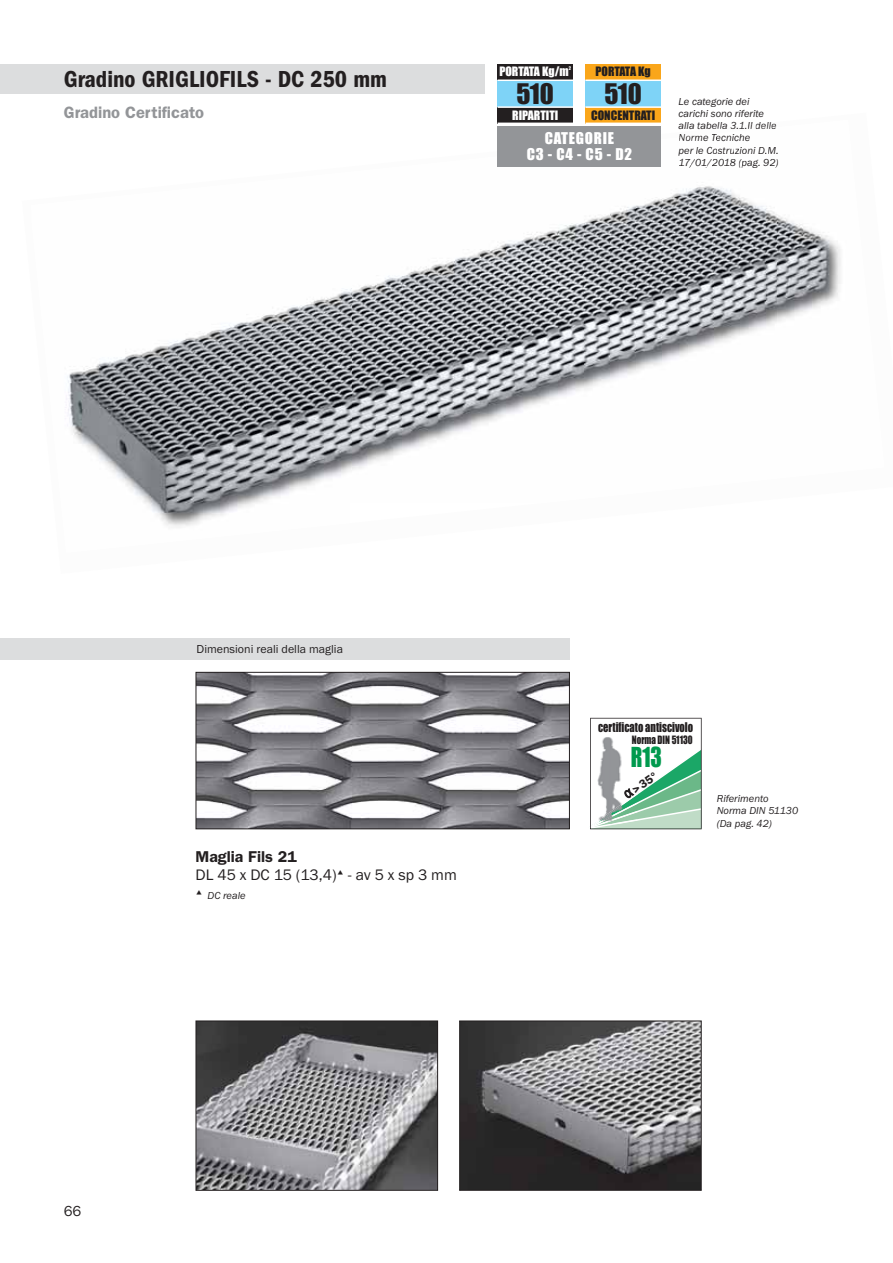
<style>
.page{position:relative;width:893px;height:1263px;background:#fff}
.page>*{position:absolute;margin:0;border:0;box-sizing:border-box;transform-origin:0 0}
.t1{font:26.25px "Impact";letter-spacing:-.015em;color:#231f20}
.t2{font:25.5px "Impact";color:#009a4e;scale:.85 1}
.t3{font:600 condensed 24px "Franklin Gothic";color:#231f20}
.t4{font:600 16.5px "Franklin Gothic";color:#939598}
.t5{font:15.75px "Franklin Gothic";color:#231f20}
.t6{font:600 15.75px "Franklin Gothic";color:#231f20}
.t7{font:15px/16.5px "Impact";letter-spacing:.05em;color:#fff;text-align:center}
.t8{font:15px "Franklin Gothic";color:#231f20}
.t9{font:12.45px "Impact";color:#231f20;scale:.85 1}
.t10{font:12px "Franklin Gothic";color:#231f20}
.t11{font:12px "Impact";color:#231f20}
.t12{font:12px "Impact";color:#fff}
.t13{font:600 12px "Franklin Gothic";color:#231f20}
.t14{font:10.65px "Impact";color:#231f20;scale:.85 1}
.t15{font:italic 10.5px/12.6px "Franklin Gothic";color:#231f20}
.t16{font:4.65px "Impact";color:#fff}
.s1{font-weight:400;font-size:15px}
</style>
<div class="page">
<div style="left:0;top:64px;width:485px;height:30px;background:#dcddde"></div>
<div style="left:0;top:638px;width:570px;height:21px;background:#dcddde"></div>
<img style="left:198px;top:674px;width:370px;height:153px">
<div style="left:196px;top:672px;width:374px;height:157px;border:1px solid #231f20"></div>
<img style="left:198px;top:1022px;width:238px;height:167px">
<div style="left:196px;top:1020px;width:242px;height:171px;border:1px solid #231f20"></div>
<img style="left:461px;top:1022px;width:239px;height:167px">
<div style="left:459px;top:1020px;width:243px;height:171px;border:1px solid #231f20"></div>
<img style="left:352px;top:120px;width:489px;height:350px">
<img style="left:66px;top:288px;width:286px;height:239px">
<img style="left:351px;top:504px;width:1px;height:21px">
<svg style="left:679px;top:123px;width:99px;height:45px"></svg>
<svg style="left:590px;top:718px;width:112px;height:111px"></svg>
<img style="left:596px;top:737px;width:42px;height:56px">
<img style="left:596px;top:793px;width:42px;height:9px">
<img style="left:596px;top:802px;width:42px;height:22px">
<img style="left:599px;top:811px;width:39px;height:13px">
<img style="left:611px;top:819px;width:27px;height:5px">
<div style="left:585px;top:64px;width:76px;height:19px;background:#faa61a"></div>
<div style="left:585px;top:80px;width:76px;height:27px;background:#7ed3f7"></div>
<div style="left:585px;top:107px;width:76px;height:16px;background:#faa61a"></div>
<hr style="left:585px;top:80px;width:77px;height:1px;background:#fff">
<hr style="left:585px;top:106px;width:77px;height:2px;background:#fff">
<hr style="left:585px;top:123px;width:77px;height:1px;background:#fff">
<div style="left:498px;top:64px;width:75px;height:19px;background:#231f20"></div>
<div style="left:498px;top:80px;width:75px;height:27px;background:#7ed3f7"></div>
<div style="left:498px;top:107px;width:75px;height:16px;background:#231f20"></div>
<hr style="left:498px;top:80px;width:76px;height:1px;background:#fff">
<hr style="left:498px;top:106px;width:76px;height:2px;background:#fff">
<hr style="left:498px;top:123px;width:76px;height:1px;background:#fff">
<div style="left:497px;top:126px;width:164px;height:41px;background:#939598"></div>
<h3 class="t3" style="left:64px;top:71px;width:325px">Gradino GRIGLIOFILS - DC 250 mm</h3>
<h3 class="t4" style="left:64px;top:106px;width:142px">Gradino Certificato</h3>
<p class="t12" style="left:499px;top:68px;width:71px">PORTATA Kg/m</p>
<p class="t16" style="left:569px;top:67px;width:4px">2</p>
<h1 class="t1" style="left:517px;top:85px;width:39px">510</h1>
<p class="t12" style="left:512px;top:111px;width:48px">RIPARTITI</p>
<h3 class="t7" style="left:527px;top:131px;width:107px">CATEGORIE<br>C3 - C4 - C5 - D2</h3>
<p class="t11" style="left:595px;top:68px;width:57px">PORTATA Kg</p>
<h1 class="t1" style="left:604px;top:85px;width:39px">510</h1>
<p class="t11" style="left:591px;top:111px;width:66px">CONCENTRATI</p>
<p class="t15" style="left:679px;top:96px;width:100px;line-height:12px">Le categorie dei carichi sono riferite alla tabella 3.1.II delle</p>
<p class="t15" style="left:679px;top:132px;width:102px">Norme Tecniche<br>per le Costruzioni D.M.<br>17/01/2018 (pag. 92)</p>
<p class="t10" style="left:197px;top:645px;width:148px">Dimensioni reali della maglia</p>
<h3 class="t6" style="left:196px;top:851px;width:103px">Maglia Fils 21</h3>
<h3 class="t5" style="left:196px;top:870px;width:263px">DL 45 x DC 15 (13,4) - av 5 x sp 3 mm</h3>
<p class="t15" style="left:208px;top:890px;width:39px">DC reale</p>
<h3 class="t8" style="left:64px;top:1205px;width:19px">66</h3>
<p class="t9" style="left:598px;top:723px;width:113px">certificato antiscivolo</p>
<p class="t14" style="left:632px;top:736px;width:73px">Norma DIN 51130</p>
<h2 class="t2" style="left:631px;top:749px;width:38px">R13</h2>
<p class="t13" style="left:623px;top:792px;width:39px;rotate:-34deg"><span class="s1">α</span> &gt;35°</p>
<p class="t15" style="left:717px;top:793px;width:83px">Riferimento<br>Norma DIN 51130 (Da pag. 42)</p>
</div>
